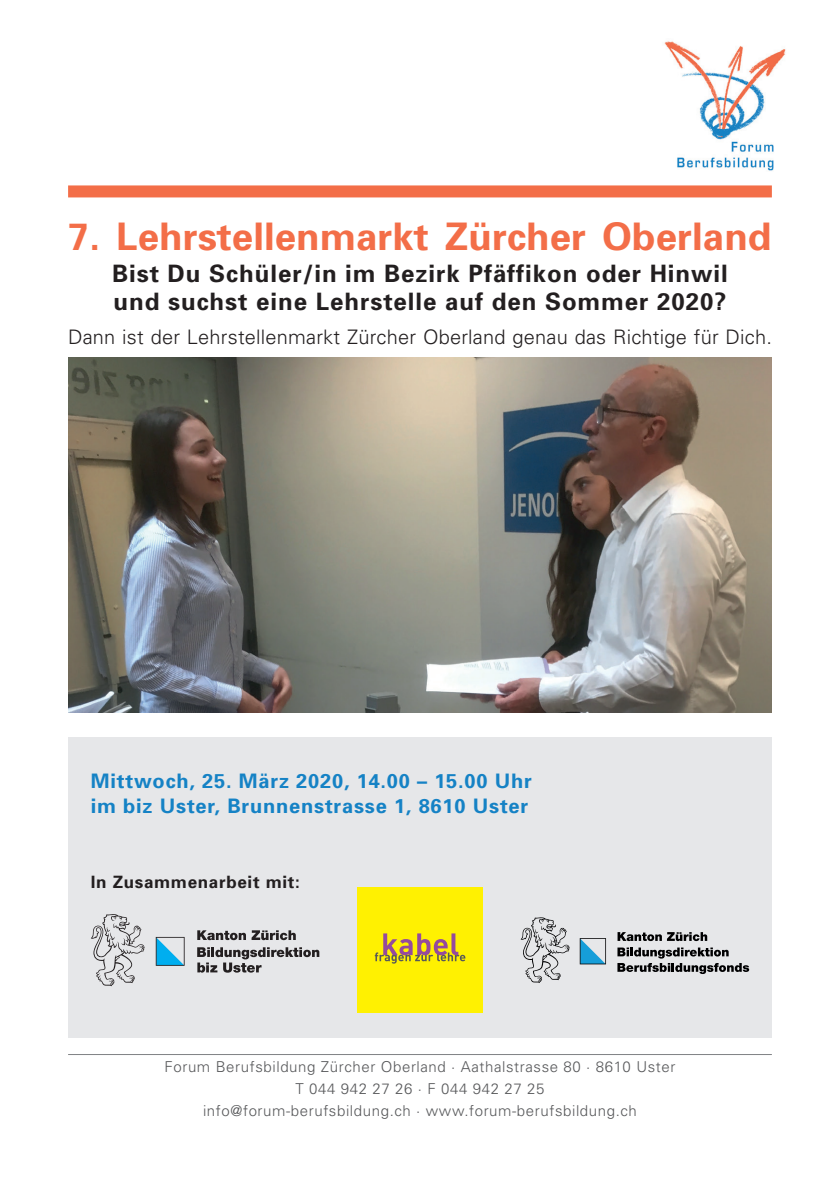
<style>
.page{position:relative;width:840px;height:1191px;background:#fff}
.page>*{position:absolute;margin:0;border:0;box-sizing:border-box;transform-origin:0 0}
.t1{font:700 38px "Univers";color:#f36e48}
.t2{font:700 24px/28px "Univers";letter-spacing:.04em;color:#231f20}
.t3{font:700 20px/25px "Univers";letter-spacing:.04em;color:#1582c5}
.t4{font:300 20px "Univers";letter-spacing:.01em;color:#231f20}
.t5{font:700 17px "Univers";letter-spacing:.04em;color:#231f20}
.t6{font:300 15px/22px "Univers";letter-spacing:.04em;color:#57585a;text-align:center}
</style>
<div class="page">
<div style="left:68px;top:737px;width:703px;height:300px;background:#e6e7e9"></div>
<hr style="left:68px;top:1054px;width:703px;height:1px;background:#808285">
<img style="left:664px;top:41px;width:122px;height:130px">
<div style="left:68px;top:185px;width:703px;height:12px;background:#f36e48"></div>
<img style="left:68px;top:357px;width:703px;height:355px">
<svg style="left:91px;top:914px;width:53px;height:72px"></svg>
<svg style="left:156px;top:937px;width:28px;height:28px"></svg>
<svg style="left:197px;top:930px;width:98px;height:10px"></svg>
<svg style="left:197px;top:947px;width:122px;height:25px"></svg>
<div style="left:357px;top:887px;width:125px;height:125px;background:#fff101"></div>
<svg style="left:374px;top:933px;width:91px;height:30px"></svg>
<svg style="left:520px;top:917px;width:49px;height:66px"></svg>
<svg style="left:579px;top:938px;width:26px;height:26px"></svg>
<svg style="left:617px;top:932px;width:89px;height:9px"></svg>
<svg style="left:617px;top:947px;width:131px;height:27px"></svg>
<h1 class="t1" style="left:68px;top:213px;width:704px">7. Lehrstellenmarkt Zürcher Oberland</h1>
<h2 class="t2" style="left:112px;top:259px;width:617px">Bist Du Schüler/in im Bezirk Pfäffikon oder Hinwil und suchst eine Lehrstelle auf den Sommer 2020?</h2>
<h3 class="t4" style="left:68px;top:324px;width:705px">Dann ist der Lehrstellenmarkt Zürcher Oberland genau das Richtige für Dich.</h3>
<h3 class="t3" style="left:91px;top:768px;width:442px">Mittwoch, 25. März 2020, 14.00 – 15.00 Uhr im biz Uster, Brunnenstrasse 1, 8610 Uster</h3>
<p class="t5" style="left:91px;top:871px;width:210px">In Zusammenarbeit mit:</p>
<p class="t6" style="left:164px;top:1055px;width:512px">Forum Berufsbildung Zürcher Oberland · Aathalstrasse 80 · 8610 Uster<br>T 044 942 27 26 · F 044 942 27 25<br>info@forum‑berufsbildung.ch · www.forum‑berufsbildung.ch</p>
</div>
